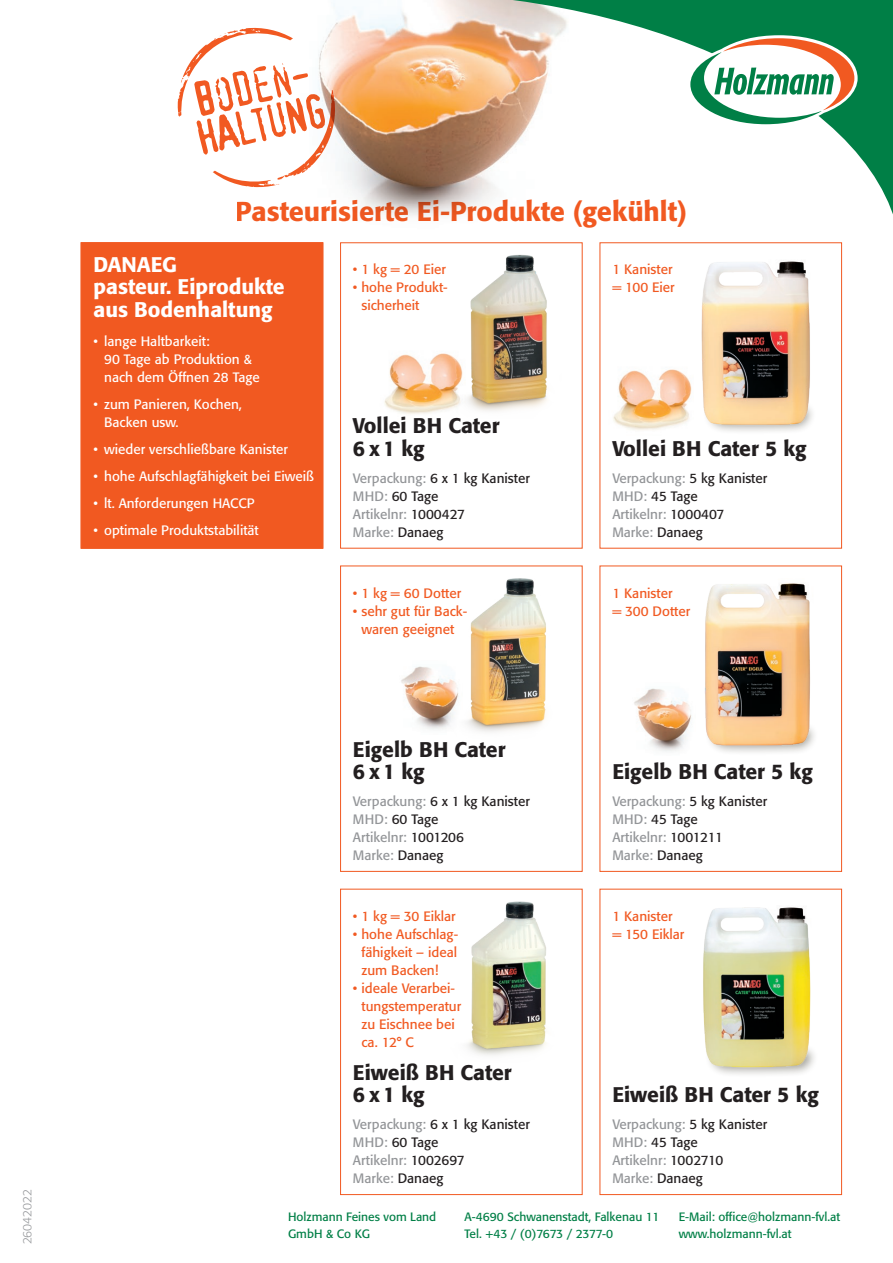
<style>
.page{position:relative;width:893px;height:1263px;background:#fff}
.page>*{position:absolute;margin:0;border:0;box-sizing:border-box;transform-origin:0 0}
.t1{font:500 27px "Formata";color:#f15921}
.t2{font:500 21px/22.5px "Formata";color:#231f20}
.t3{font:500 21px/22.5px "Formata";color:#fff}
.t4{font:13.5px/18px "Formata";color:#f15921}
.t5{font:13.5px/18px "Formata";color:#fff}
.t6{font:13.5px/18px "Formata";color:#231f20}
.t7{font:13.5px/18px "Formata";color:#939598}
.t8{font:12px/16.5px "Formata";color:#007f46}
.t9{font:300 12px "Formata";color:#939598}
.s1{color:#939598}
.s2{color:#231f20}
</style>
<div class="page">
<img style="left:177px;top:3px;width:207px;height:210px">
<img style="left:467px;top:264px;width:80px;height:147px">
<img style="left:384px;top:353px;width:79px;height:61px">
<img style="left:613px;top:369px;width:79px;height:61px">
<div style="left:703px;top:401px;width:114px;height:34px;background:#201d0d;opacity:.4"></div>
<img style="left:701px;top:264px;width:112px;height:166px">
<img style="left:467px;top:578px;width:79px;height:154px">
<img style="left:401px;top:666px;width:58px;height:64px">
<img style="left:634px;top:688px;width:58px;height:64px">
<div style="left:704px;top:722px;width:114px;height:34px;background:#201d0d;opacity:.4"></div>
<img style="left:704px;top:583px;width:113px;height:166px">
<img style="left:467px;top:901px;width:79px;height:154px">
<div style="left:704px;top:1043px;width:114px;height:34px;background:#fafafa"></div>
<img style="left:703px;top:907px;width:110px;height:166px">
<div style="left:340px;top:242px;width:243px;height:307px;border:1px solid #f15921"></div>
<div style="left:600px;top:242px;width:242px;height:307px;border:1px solid #f15921"></div>
<div style="left:340px;top:889px;width:243px;height:306px;border:1px solid #f15921"></div>
<div style="left:600px;top:889px;width:242px;height:306px;border:1px solid #f15921"></div>
<div style="left:340px;top:566px;width:243px;height:306px;border:1px solid #f15921"></div>
<div style="left:600px;top:566px;width:242px;height:306px;border:1px solid #f15921"></div>
<div style="left:81px;top:242px;width:242px;height:307px;background:#f15921;border:1px solid #f15921"></div>
<svg style="left:178px;top:27px;width:158px;height:160px"></svg>
<svg style="left:384px;top:0;width:509px;height:264px"></svg>
<svg style="left:687px;top:35px;width:171px;height:92px"></svg>
<p class="t9" style="left:20px;top:1244px;width:57px;rotate:-90deg">26042022</p>
<h1 class="t1" style="left:236px;top:195px;width:453px">Pasteurisierte Ei-Produkte (gekühlt)</h1>
<h2 class="t3" style="left:94px;top:253px;width:193px">DANAEG<br>pasteur. Eiprodukte aus Bodenhaltung</h2>
<p class="t5" style="left:104px;top:332px;width:157px;text-indent:-11px">• lange Haltbarkeit:<br>90 Tage ab Produktion &amp; nach dem Öffnen 28 Tage</p>
<p class="t5" style="left:104px;top:395px;width:139px;text-indent:-11px">• zum Panieren, Kochen,<br>Backen usw.</p>
<p class="t5" style="left:94px;top:440px;width:196px">• wieder verschließbare Kanister</p>
<p class="t5" style="left:94px;top:467px;width:222px">• hohe Aufschlagfähigkeit bei Eiweiß</p>
<p class="t5" style="left:94px;top:494px;width:163px">• lt. Anforderungen HACCP</p>
<p class="t5" style="left:94px;top:521px;width:167px">• optimale Produktstabilität</p>
<p class="t4" style="left:353px;top:261px;width:94px">• 1 kg = 20 Eier</p>
<p class="t4" style="left:361px;top:279px;width:88px;text-indent:-9px">• hohe Produkt&shy;sicherheit</p>
<h2 class="t2" style="left:353px;top:415px;width:148px">Vollei BH Cater<br>6 x 1 kg</h2>
<p class="t6" style="left:353px;top:469px;width:178px"><span class="s1">Verpackung:</span> 6 x 1 kg Kanister<br><span class="s1">MHD:</span> 60 Tage<br><span class="s1">Artikelnr:</span> 1000427<br><span class="s1">Marke:</span> Danaeg</p>
<p class="t4" style="left:353px;top:584px;width:110px">• 1 kg = 60 Dotter</p>
<p class="t4" style="left:353px;top:602px;width:116px;text-align:center">• sehr gut für Back&shy;waren geeignet</p>
<h2 class="t2" style="left:353px;top:738px;width:154px">Eigelb BH Cater<br>6 x 1 kg</h2>
<p class="t6" style="left:353px;top:792px;width:178px"><span class="s1">Verpackung:</span> 6 x 1 kg Kanister<br><span class="s1">MHD:</span> 60 Tage<br><span class="s1">Artikelnr:</span> 1001206<br><span class="s1">Marke:</span> Danaeg</p>
<p class="t4" style="left:353px;top:907px;width:104px">• 1 kg = 30 Eiklar</p>
<p class="t4" style="left:361px;top:925px;width:98px;text-align:justify;text-indent:-9px">• hohe Aufschlag&shy;fähigkeit – ideal zum Backen!</p>
<p class="t4" style="left:361px;top:979px;width:101px;text-indent:-9px">• ideale Verarbei&shy;tungstemperatur zu Eischnee bei ca. 12° C</p>
<h2 class="t2" style="left:353px;top:1061px;width:160px">Eiweiß BH Cater<br>6 x 1 kg</h2>
<p class="t6" style="left:353px;top:1115px;width:178px"><span class="s1">Verpackung:</span> 6 x 1 kg Kanister<br><span class="s1">MHD:</span> 60 Tage<br><span class="s1">Artikelnr:</span> 1002697<br><span class="s1">Marke:</span> Danaeg</p>
<p class="t4" style="left:612px;top:261px;width:64px">1 Kanister = 100 Eier</p>
<h2 class="t2" style="left:612px;top:437px;width:196px">Vollei BH Cater 5 kg</h2>
<p class="t7" style="left:612px;top:469px;width:156px">Verpackung: <span class="s2">5 kg Kanister<br></span>MHD: <span class="s2">45 Tage<br></span>Artikelnr: <span class="s2">1000407<br></span>Marke: <span class="s2">Danaeg</span></p>
<p class="t4" style="left:612px;top:584px;width:79px">1 Kanister<br>= 300 Dotter</p>
<h2 class="t2" style="left:612px;top:760px;width:202px">Eigelb BH Cater 5 kg</h2>
<p class="t7" style="left:612px;top:792px;width:156px">Verpackung: <span class="s2">5 kg Kanister<br></span>MHD: <span class="s2">45 Tage<br></span>Artikelnr: <span class="s2">1001211<br></span>Marke: <span class="s2">Danaeg</span></p>
<p class="t4" style="left:612px;top:907px;width:74px">1 Kanister = 150 Eiklar</p>
<h2 class="t2" style="left:612px;top:1083px;width:208px">Eiweiß BH Cater 5 kg</h2>
<p class="t7" style="left:612px;top:1115px;width:156px">Verpackung: <span class="s2">5 kg Kanister<br></span>MHD: <span class="s2">45 Tage<br></span>Artikelnr: <span class="s2">1002710<br></span>Marke: <span class="s2">Danaeg</span></p>
<p class="t8" style="left:288px;top:1209px;width:150px">Holzmann Feines vom Land<br>GmbH &amp; Co KG</p>
<p class="t8" style="left:465px;top:1209px;width:196px">A-4690 Schwanenstadt, Falkenau 11<br>Tel. +43 / (0)7673 / 2377-0</p>
<p class="t8" style="left:679px;top:1209px;width:163px">E-Mail: office@holzmann-fvl.at www.holzmann-fvl.at</p>
</div>
